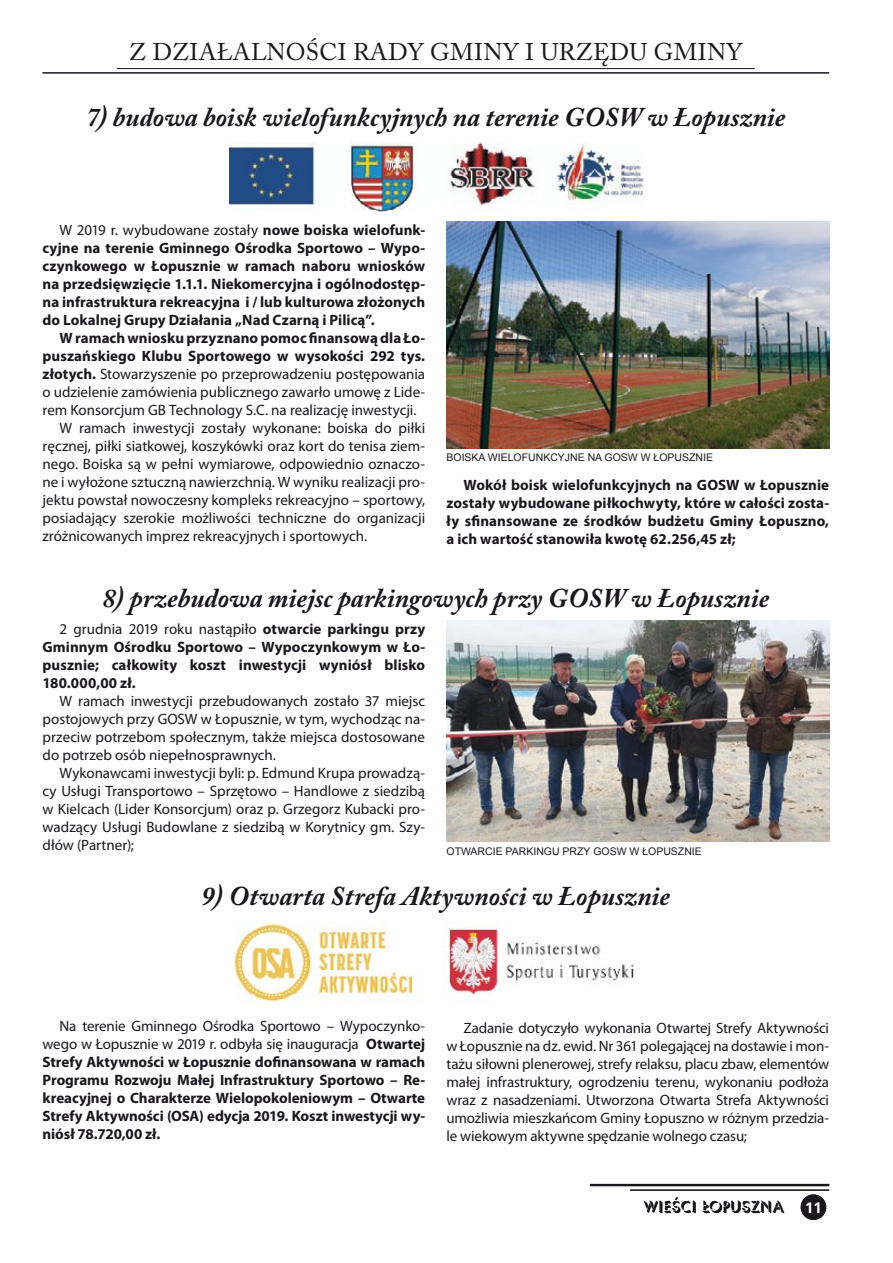
<style>
.page{position:relative;width:893px;height:1263px;background:#fff}
.page>*{position:absolute;margin:0;border:0;box-sizing:border-box;transform-origin:0 0}
.t1{font:italic 700 27px "Adobe Caslon Pro";color:#1a171c}
.t2{font:24px "Adobe Caslon Pro";letter-spacing:.015em;color:#1a171c}
.t3{font:16.5px "Umbrella";color:#1a171c}
.t4{font:15px/18px "Myriad Pro";color:#1a171c;text-align:justify}
.t5{font:700 15px/18px "Myriad Pro";letter-spacing:.005em;color:#1a171c;text-align:justify}
.t6{font:700 15px "Zurich L2";color:#fff}
.t7{font:10.5px "Arial";color:#1a171c}
.s1{font-weight:400}
.s2{font-weight:700}
</style>
<div class="page">
<div style="left:801px;top:1194px;width:25px;height:26px;background:#1a171c;border-radius:50%"></div>
<hr style="left:590px;top:1184px;width:239px;height:2px;background:#1a171c">
<hr style="left:630px;top:1189px;width:199px;height:2px;background:#1a171c">
<hr style="left:43px;top:72px;width:786px;height:2px;background:#1a171c">
<hr style="left:117px;top:68px;width:638px;height:1px;background:#1a171c">
<img style="left:229px;top:142px;width:416px;height:69px">
<img style="left:446px;top:221px;width:383px;height:228px">
<img style="left:446px;top:621px;width:383px;height:221px">
<img style="left:233px;top:923px;width:401px;height:79px">
<h2 class="t2" style="left:129px;top:38px;width:615px">Z DZIAŁALNOŚCI RADY GMINY I URZĘDU GMINY</h2>
<h1 class="t1" style="left:86px;top:101px;width:701px">7) budowa boisk wielofunkcyjnych na terenie GOSW w Łopusznie</h1>
<p class="t5" style="left:43px;top:220px;width:384px;text-indent:17px"><span class="s1">W 2019 r. wybudowane zostały</span> nowe boiska wielofunk&shy;cyjne na terenie Gminnego Ośrodka Sportowo – Wypo&shy;czynkowego w Łopusznie w ramach naboru wniosków na przedsięwzięcie 1.1.1. Niekomercyjna i ogólnodostęp&shy;na infrastruktura rekreacyjna i / lub kulturowa złożonych do Lokalnej Grupy Działania „Nad Czarną i Pilicą”.</p>
<p class="t5" style="left:60px;top:328px;width:367px">W ramach wniosku przyznano pomoc finansową dla Ło-</p>
<p class="t5" style="left:43px;top:346px;width:384px">puszańskiego Klubu Sportowego w wysokości 292 tys.</p>
<p class="t4" style="left:43px;top:364px;width:384px"><span class="s2">złotych.</span> Stowarzyszenie po przeprowadzeniu postępowania</p>
<p class="t4" style="left:43px;top:382px;width:384px">o udzielenie zamówienia publicznego zawarło umowę z Lide-</p>
<p class="t4" style="left:43px;top:400px;width:376px">rem Konsorcjum GB Technology S.C. na realizację inwestycji.</p>
<p class="t4" style="left:60px;top:418px;width:367px">W ramach inwestycji zostały wykonane: boiska do piłki</p>
<p class="t4" style="left:43px;top:436px;width:384px">ręcznej, piłki siatkowej, koszykówki oraz kort do tenisa ziem-</p>
<p class="t4" style="left:43px;top:454px;width:384px">nego. Boiska są w pełni wymiarowe, odpowiednio oznaczo-</p>
<p class="t4" style="left:43px;top:472px;width:384px">ne i wyłożone sztuczną nawierzchnią. W wyniku realizacji pro-</p>
<p class="t4" style="left:43px;top:490px;width:384px">jektu powstał nowoczesny kompleks rekreacyjno – sportowy,</p>
<p class="t4" style="left:43px;top:508px;width:384px">posiadający szerokie możliwości techniczne do organizacji</p>
<p class="t4" style="left:43px;top:526px;width:326px">zróżnicowanych imprez rekreacyjnych i sportowych.</p>
<p class="t7" style="left:446px;top:450px;width:176px">BOISKA WIELOFUNKCYJN E NA GOSW</p>
<p class="t7" style="left:641px;top:450px;width:74px">W ŁOPUSZN IE</p>
<p class="t5" style="left:446px;top:475px;width:384px;text-indent:17px">Wokół boisk wielofunkcyjnych na GOSW w Łopusznie zostały wybudowane piłkochwyty, które w całości zosta&shy;ły sfinansowane ze środków budżetu Gminy Łopuszno, a ich wartość stanowiła kwotę 62.256,45 zł;</p>
<h1 class="t1" style="left:102px;top:582px;width:668px">8) przebudowa miejsc parkingowych przy GOSW w Łopusznie</h1>
<p class="t5" style="left:43px;top:620px;width:384px;text-indent:17px"><span class="s1">2 grudnia 2019 roku nastąpiło</span> otwarcie parkingu przy Gminnym Ośrodku Sportowo – Wypoczynkowym w Ło&shy;pusznie; całkowity koszt inwestycji wyniósł blisko 180.000,00 zł.</p>
<p class="t4" style="left:43px;top:692px;width:384px;text-indent:17px">W ramach inwestycji przebudowanych zostało 37 miejsc postojowych przy GOSW w Łopusznie, w tym, wychodząc na&shy;przeciw potrzebom społecznym, także miejsca dostosowane do potrzeb osób niepełnosprawnych.</p>
<p class="t4" style="left:43px;top:764px;width:384px;text-indent:17px">Wykonawcami inwestycji byli: p. Edmund Krupa prowadzą&shy;cy Usługi Transportowo – Sprzętowo – Handlowe z siedzibą w Kielcach (Lider Konsorcjum) oraz p. Grzegorz Kubacki pro&shy;wadzący Usługi Budowlane z siedzibą w Korytnicy gm. Szy&shy;dłów (Partner);</p>
<p class="t7" style="left:446px;top:844px;width:165px">OTWARCIE PARKING U PRZY GOSW</p>
<p class="t7" style="left:629px;top:844px;width:74px">W ŁOPUSZN IE</p>
<h1 class="t1" style="left:202px;top:880px;width:470px">9) Otwarta Strefa Aktywności w Łopusznie</h1>
<p class="t5" style="left:43px;top:1017px;width:385px;text-indent:17px"><span class="s1">Na terenie Gminnego Ośrodka Sportowo – Wypoczynko&shy;wego w Łopusznie w 2019 r. odbyła się inauguracja</span> Otwartej Strefy Aktywności w Łopusznie dofinansowana w ramach Programu Rozwoju Małej Infrastruktury Sportowo – Re&shy;kreacyjnej o Charakterze Wielopokoleniowym – Otwarte Strefy Aktywności (OSA) edycja 2019. Koszt inwestycji wy&shy;niósł 78.720,00 zł.</p>
<p class="t4" style="left:446px;top:1019px;width:384px;text-indent:17px">Zadanie dotyczyło wykonania Otwartej Strefy Aktywności w Łopusznie na dz. ewid. Nr 361 polegającej na dostawie i mon&shy;tażu siłowni plenerowej, strefy relaksu, placu zbaw, elementów małej infrastruktury, ogrodzeniu terenu, wykonaniu podłoża wraz z nasadzeniami. Utworzona Otwarta Strefa Aktywności umożliwia mieszkańcom Gminy Łopuszno w różnym przedzia&shy;le wiekowym aktywne spędzanie wolnego czasu;</p>
<p class="t3" style="left:644px;top:1196px;width:141px">WIEŚCI ŁOPUSZNA</p>
<p class="t6" style="left:805px;top:1197px;width:18px">11</p>
</div>
